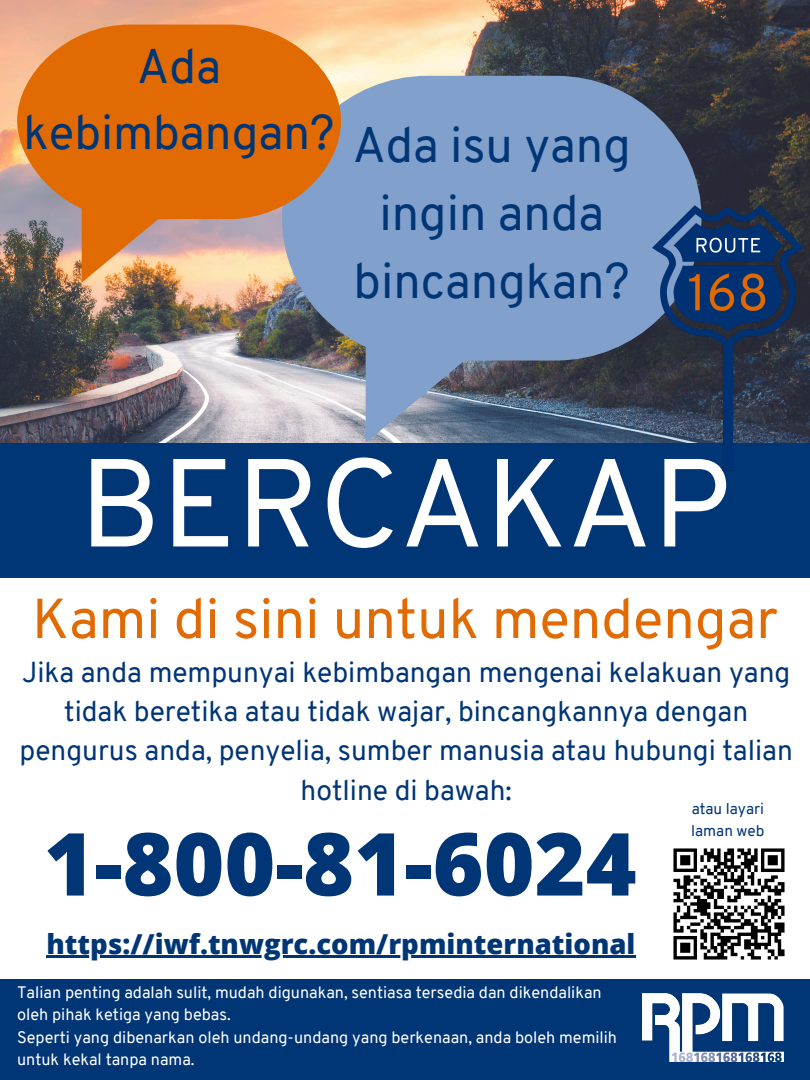
<style>
.page{position:relative;width:810px;height:1080px;background:#fff}
.page>*{position:absolute;margin:0;border:0;box-sizing:border-box;transform-origin:0 0}
.t1{font:125px "Overpass";color:#fff}
.t2{font:800 87px "Open Sans";color:#003576}
.t3{font:56.25px "Overpass";color:#e16a03}
.t4{font:48.75px/68px "Overpass";color:#003576;text-align:center}
.t5{font:47.5px/66.1px "Overpass";color:#003576;text-align:center}
.t6{font:28.12px/39.4px "Overpass";color:#003576;text-align:center}
.t7{font:800 27.5px "Open Sans";color:#003576}
.t8{font:16.25px/22.5px "Overpass";color:#fff}
.t9{font:15.38px/21.5px "Overpass";color:#003576}
</style>
<div class="page">
<img style="left:0;top:0;width:810px;height:443px">
<div style="left:0;top:979px;width:810px;height:101px;background:#003576"></div>
<img style="left:643px;top:994px;width:141px;height:68px">
<img style="left:673px;top:848px;width:112px;height:112px">
<div style="left:0;top:443px;width:810px;height:135px;background:#003576"></div>
<svg style="left:282px;top:76px;width:258px;height:285px;fill:#81a0cc"></svg>
<hr style="left:46px;top:955px;width:589px;height:2px;background:#003576">
<svg style="left:17px;top:25px;width:324px;height:194px;fill:#e16a03"></svg>
<img style="left:540px;top:25px;width:270px;height:446px">
<p class="t5" style="left:24px;top:38px;width:313px">Ada kebimbangan?</p>
<h2 class="t4" style="left:353px;top:115px;width:280px">Ada isu yang ingin anda bincangkan?</h2>
<p class="t1" style="left:79px;top:453px;width:653px">BERCAKAP</p>
<p class="t3" style="left:32px;top:596px;width:748px">Kami di sini untuk mendengar</p>
<h4 class="t6" style="left:20px;top:655px;width:775px">Jika anda mempunyai kebimbangan mengenai kelakuan yang tidak beretika atau tidak wajar, bincangkannya dengan pengurus anda, penyelia, sumber manusia atau hubungi talian hotline di bawah:</h4>
<h1 class="t2" style="left:44px;top:803px;width:594px">1-800-81-6024</h1>
<h3 class="t7" style="left:46px;top:924px;width:591px">https://iwf.tnwgrc.com/rpminternational</h3>
<h6 class="t9" style="left:691px;top:800px;width:75px">atau layari laman web</h6>
<p class="t8" style="left:17px;top:982px;width:586px">Talian penting adalah sulit, mudah digunakan, sentiasa tersedia dan dikendalikan oleh pihak ketiga yang bebas.</p>
<p class="t8" style="left:17px;top:1027px;width:601px">Seperti yang dibenarkan oleh undang-undang yang berkenaan, anda boleh memilih untuk kekal tanpa nama.</p>
</div>
